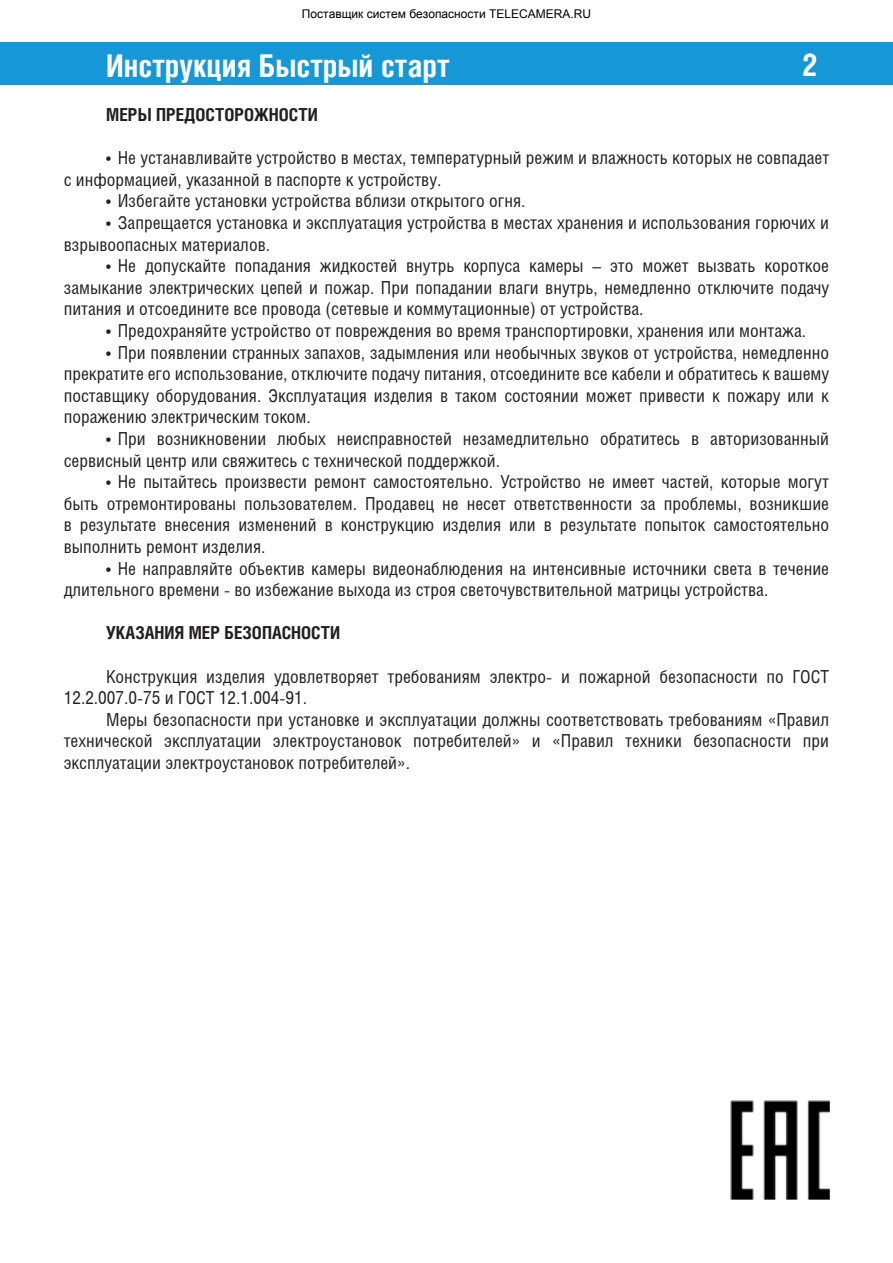
<style>
.page{position:relative;width:893px;height:1263px;background:#fff}
.page>*{position:absolute;margin:0;border:0;box-sizing:border-box;transform-origin:0 0}
.t1{font:700 31.5px "Helios Cond";color:#fff}
.t2{font:18px/21.6px "Helios Cond";color:#231f20}
.t3{font:700 18px "Helios Cond";color:#231f20}
</style>
<div class="page">
<div style="left:0;top:43px;width:893px;height:42px;background:#1798d6"></div>
<img style="left:730px;top:1100px;width:99px;height:99px">
<h1 class="t1" style="left:106px;top:47px;width:345px">Инструкция Быстрый старт</h1>
<h1 class="t1" style="left:802px;top:46px;width:17px">2</h1>
<p class="t3" style="left:106px;top:104px;width:213px">МЕРЫ ПРЕДОСТОРОЖНОСТИ</p>
<p class="t2" style="left:64px;top:147px;width:767px;text-indent:43px">• Не устанавливайте устройство в местах, температурный режим и влажность которых не совпадает с информацией, указанной в паспорте к устройству.</p>
<p class="t2" style="left:106px;top:190px;width:421px">• Избегайте установки устройства вблизи открытого огня.</p>
<p class="t2" style="left:64px;top:211px;width:767px;text-indent:43px">• Запрещается установка и эксплуатация устройства в местах хранения и использования горючих и взрывоопасных материалов.</p>
<p class="t2" style="left:64px;top:255px;width:767px;text-align:justify;text-indent:43px">• Не допускайте попадания жидкостей внутрь корпуса камеры – это может вызвать короткое замыкание электрических цепей и пожар. При попадании влаги внутрь, немедленно отключите подачу питания и отсоедините все провода (сетевые и коммутационные) от устройства.</p>
<p class="t2" style="left:106px;top:319px;width:701px">• Предохраняйте устройство от повреждения во время транспортировки, хранения или монтажа.</p>
<p class="t2" style="left:64px;top:341px;width:767px;text-align:justify;text-indent:43px">• При появлении странных запахов, задымления или необычных звуков от устройства, немедленно прекратите его использование, отключите подачу питания, отсоедините все кабели и обратитесь к вашему поставщику оборудования. Эксплуатация изделия в таком состоянии может привести к пожару или к поражению электрическим током.</p>
<p class="t2" style="left:64px;top:427px;width:767px;text-indent:43px">• При возникновении любых неисправностей незамедлительно обратитесь в авторизованный сервисный центр или свяжитесь с технической поддержкой.</p>
<p class="t2" style="left:64px;top:471px;width:767px;text-align:justify;text-indent:43px">• Не пытайтесь произвести ремонт самостоятельно. Устройство не имеет частей, которые могут быть отремонтированы пользователем. Продавец не несет ответственности за проблемы, возникшие в результате внесения изменений в конструкцию изделия или в результате попыток самостоятельно выполнить ремонт изделия.</p>
<p class="t2" style="left:64px;top:557px;width:767px;text-indent:43px">• Не направляйте объектив камеры видеонаблюдения на интенсивные источники света в течение длительного времени - во избежание выхода из строя светочувствительной матрицы устройства.</p>
<p class="t3" style="left:106px;top:622px;width:235px">УКАЗАНИЯ МЕР БЕЗОПАСНОСТИ</p>
<p class="t2" style="left:64px;top:665px;width:767px;text-indent:42px">Конструкция изделия удовлетворяет требованиям электро- и пожарной безопасности по ГОСТ<br>12.2.007.0-75 и ГОСТ 12.1.004-91.</p>
<p class="t2" style="left:64px;top:708px;width:767px;text-align:justify;text-indent:43px">Меры безопасности при установке и эксплуатации должны соответствовать требованиям «Правил технической эксплуатации электроустановок потребителей» и «Правил техники безопасности при эксплуатации электроустановок потребителей».</p>
</div>
